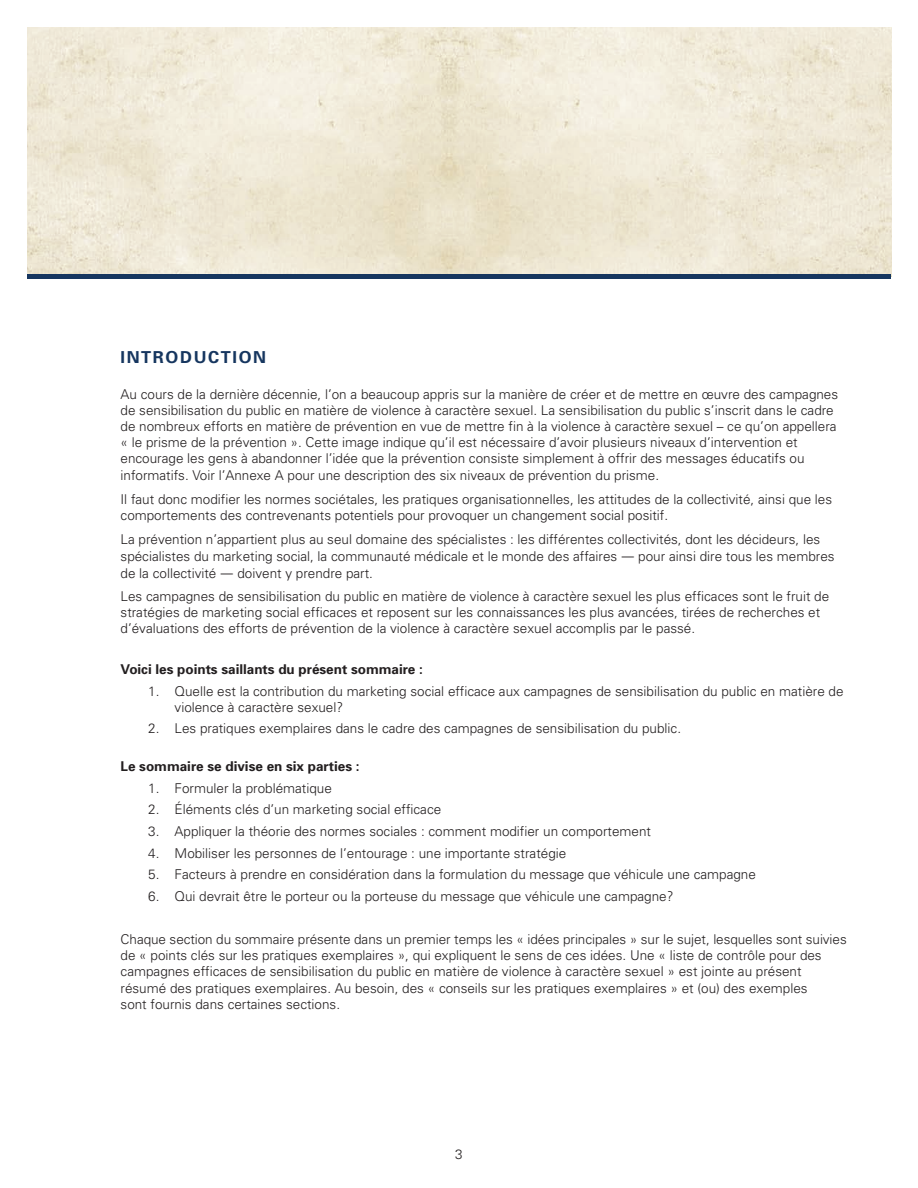
<style>
.page{position:relative;width:918px;height:1188px;background:#fff}
.page>*{position:absolute;margin:0;border:0;box-sizing:border-box;transform-origin:0 0}
.t1{font:700 16.5px "Univers";letter-spacing:.1em;color:#16365f}
.t2{font:300 13.5px/16.2px "Univers";color:#231f20}
.t3{font:700 13.5px "Univers";color:#231f20}
.s1{font-family:"Lucida Grande";font-weight:400}
</style>
<div class="page">
<img style="left:27px;top:27px;width:864px;height:247px">
<hr style="left:27px;top:274px;width:864px;height:4px;background:#16365f">
<p class="t1" style="left:121px;top:351px;width:147px">INTRODUCTION</p>
<p class="t2" style="left:121px;top:387px;width:719px">Au cours de la dernière décennie, l’on a beaucoup appris sur la manière de créer et de mettre en œuvre des campagnes de sensibilisation du public en matière de violence à caractère sexuel. La sensibilisation du public s’inscrit dans le cadre de nombreux efforts en matière de prévention en vue de mettre fin à la violence à caractère sexuel – ce qu’on appellera « le prisme de la prévention ». Cette image indique qu’il est nécessaire d’avoir plusieurs niveaux d’intervention et encourage les gens à abandonner l’idée que la prévention consiste simplement à offrir des messages éducatifs ou informatifs. Voir l’Annexe A pour une description des six niveaux de prévention du prisme.</p>
<p class="t2" style="left:121px;top:492px;width:713px">Il faut donc modifier les normes sociétales, les pratiques organisationnelles, les attitudes de la collectivité, ainsi que les comportements des contrevenants potentiels pour provoquer un changement social positif.</p>
<p class="t2" style="left:121px;top:532px;width:716px;line-height:16.6px">La prévention n’appartient plus au seul domaine des spécialistes : les différentes collectivités, dont les décideurs, les spécialistes du marketing social, la communauté médicale et le monde des affaires <span class="s1">―</span> pour ainsi dire tous les membres de la collectivité <span class="s1">―</span> doivent y prendre part.</p>
<p class="t2" style="left:121px;top:589px;width:710px">Les campagnes de sensibilisation du public en matière de violence à caractère sexuel les plus efficaces sont le fruit de stratégies de marketing social efficaces et reposent sur les connaissances les plus avancées, tirées de recherches et d’évaluations des efforts de prévention de la violence à caractère sexuel accomplis par le passé.</p>
<p class="t3" style="left:121px;top:664px;width:304px">Voici les points saillants du présent sommaire :</p>
<p class="t2" style="left:175px;top:684px;width:671px;text-indent:-26px">1. Quelle est la contribution du marketing social efficace aux campagnes de sensibilisation du public en matière de violence à caractère sexuel?</p>
<p class="t2" style="left:148px;top:722px;width:534px">2. Les pratiques exemplaires dans le cadre des campagnes de sensibilisation du public.</p>
<p class="t3" style="left:121px;top:761px;width:241px">Le sommaire se divise en six parties :</p>
<p class="t2" style="left:148px;top:781px;width:185px">1. Formuler la problématique</p>
<p class="t2" style="left:148px;top:803px;width:295px">2. Éléments clés d’un marketing social efficace</p>
<p class="t2" style="left:148px;top:824px;width:504px">3. Appliquer la théorie des normes sociales : comment modifier un comportement</p>
<p class="t2" style="left:148px;top:846px;width:420px">4. Mobiliser les personnes de l’entourage : une importante stratégie</p>
<p class="t2" style="left:148px;top:867px;width:609px">5. Facteurs à prendre en considération dans la formulation du message que véhicule une campagne</p>
<p class="t2" style="left:148px;top:889px;width:527px">6. Qui devrait être le porteur ou la porteuse du message que véhicule une campagne?</p>
<p class="t2" style="left:121px;top:932px;width:728px">Chaque section du sommaire présente dans un premier temps les « idées principales » sur le sujet, lesquelles sont suivies de « points clés sur les pratiques exemplaires », qui expliquent le sens de ces idées. Une « liste de contrôle pour des campagnes efficaces de sensibilisation du public en matière de violence à caractère sexuel » est jointe au présent résumé des pratiques exemplaires. Au besoin, des « conseils sur les pratiques exemplaires » et (ou) des exemples<br>sont fournis dans certaines sections.</p>
<p class="t2" style="left:455px;top:1148px;width:9px">3</p>
</div>
